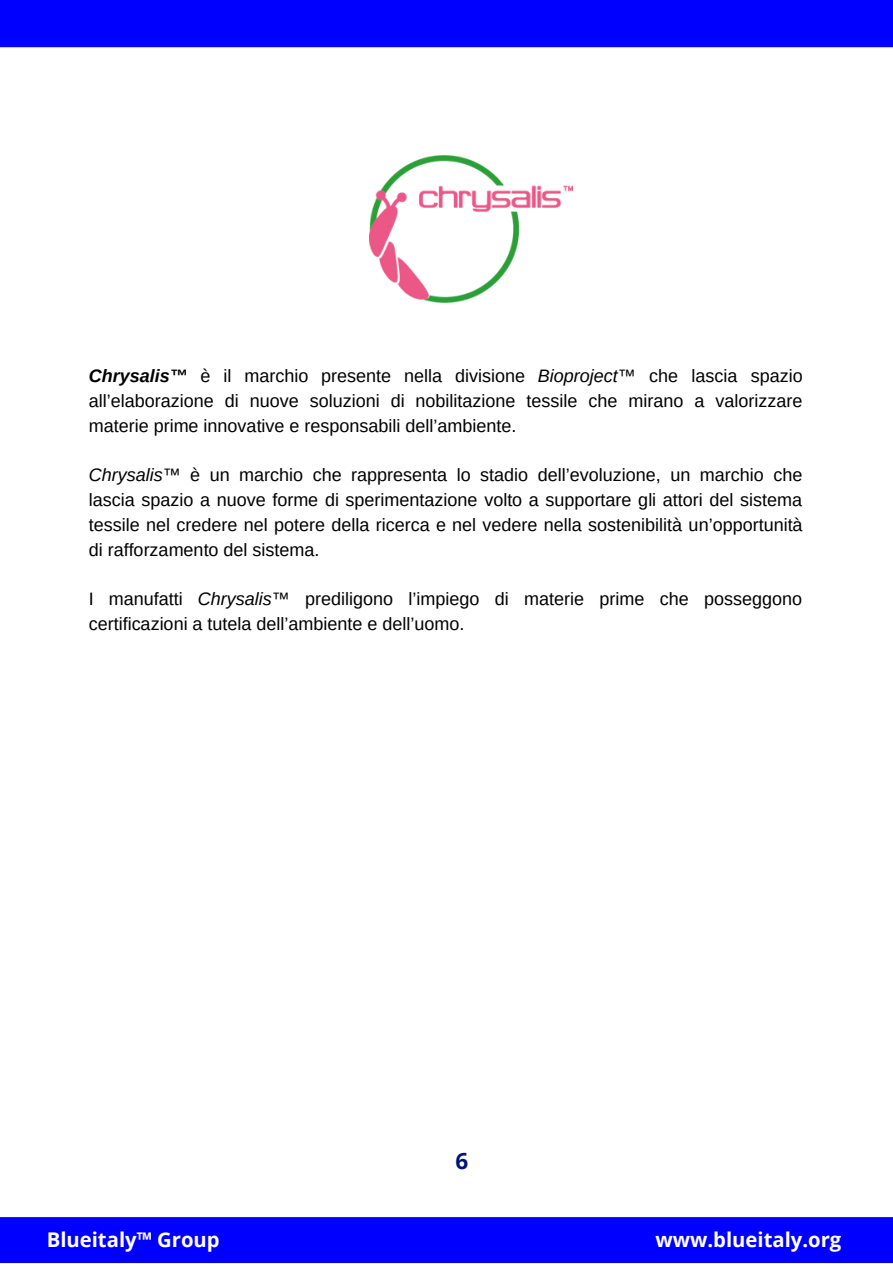
<style>
.page{position:relative;width:893px;height:1264px;background:#fff}
.page>*{position:absolute;margin:0;border:0;box-sizing:border-box;transform-origin:0 0}
.t1{font:700 22.5px "Open Sans";color:#00137f}
.t2{font:700 20.25px "Open Sans";color:#fff}
.t3{font:18px/24.8px "Arimo";color:#000;text-align:justify}
.s1{font-weight:700;font-style:italic}
.s2{font-style:italic}
</style>
<div class="page">
<div style="left:0;top:0;width:892px;height:47px;background:#0000fe"></div>
<div style="left:0;top:1217px;width:892px;height:45px;background:#0000fe"></div>
<img style="left:370px;top:155px;width:202px;height:148px">
<p class="t3" style="left:89px;top:364px;width:715px"><span class="s1">Chrysalis™</span> è il marchio presente nella divisione <span class="s2">Bioproject™</span> che lascia spazio all’elaborazione di nuove soluzioni di nobilitazione tessile che mirano a valorizzare materie prime innovative e responsabili dell’ambiente.</p>
<p class="t3" style="left:89px;top:463px;width:715px"><span class="s2">Chrysalis™</span> è un marchio che rappresenta lo stadio dell’evoluzione, un marchio che lascia spazio a nuove forme di sperimentazione volto a supportare gli attori del sistema tessile nel credere nel potere della ricerca e nel vedere nella sostenibilità un’opportunità di rafforzamento del sistema.</p>
<p class="t3" style="left:89px;top:586px;width:714px">I manufatti <span class="s2">Chrysalis™</span> prediligono l’impiego di materie prime che posseggono certificazioni a tutela dell’ambiente e dell’uomo.</p>
<p class="t1" style="left:455px;top:1144px;width:14px">6</p>
<p class="t2" style="left:47px;top:1225px;width:174px">Blueitaly™ Group</p>
<p class="t2" style="left:655px;top:1225px;width:187px">www.blueitaly.org</p>
</div>
